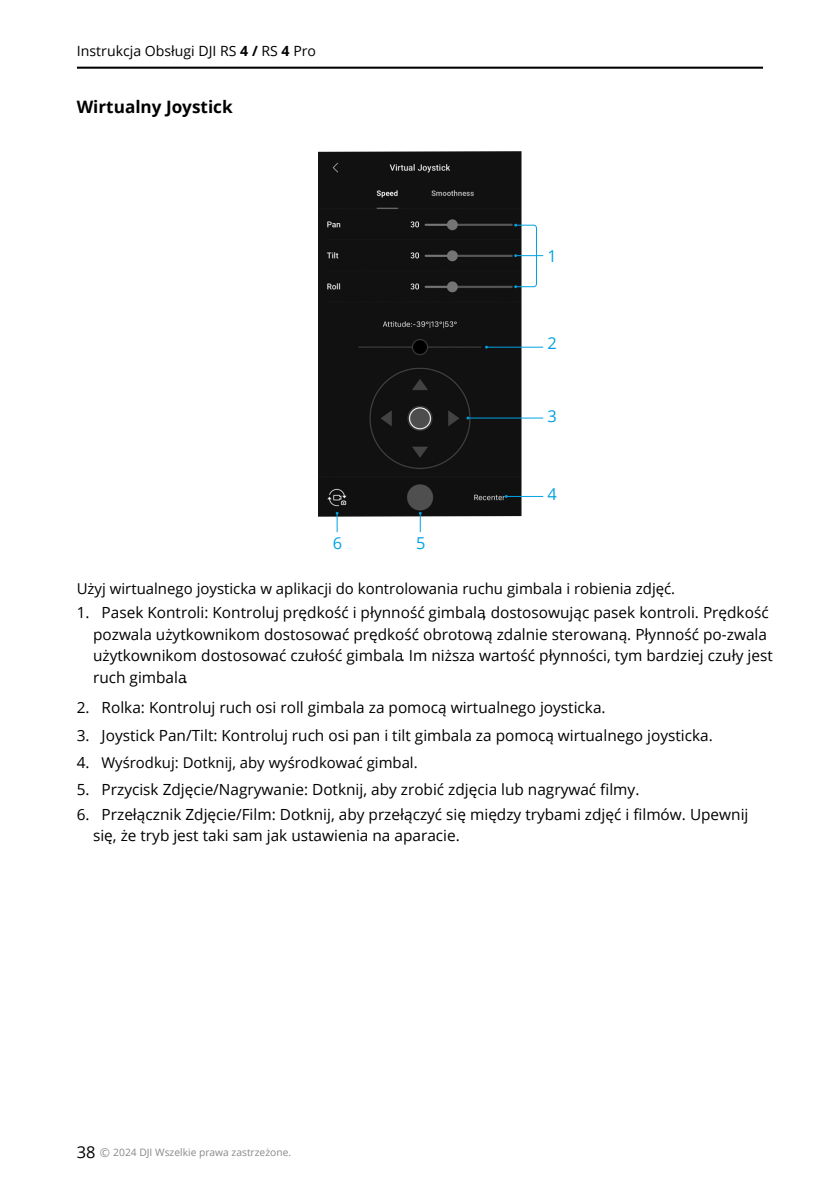
<style>
.page{position:relative;width:840px;height:1191px;background:#fff}
.page>*{position:absolute;margin:0;border:0;box-sizing:border-box;transform-origin:0 0}
.t1{font:700 17.2px "Open Sans";color:#000}
.t2{font:16.4px "Open Sans";color:#00a2e4}
.t3{font:15.4px/21.6px "Open Sans";color:#000}
.t4{font:15px "Open Sans";color:#000}
.t5{font:14.8px "Open Sans";color:#000}
.t6{font:14px "Open Sans";color:#000}
.t7{font:10.2px "Open Sans";color:#898989}
.s1{font-weight:700}
.s2{font-size:15.4px}
.s3{font-size:16.4px;color:#000}
.s4{font-size:12.2px}
</style>
<div class="page">
<hr style="left:77px;top:67px;width:685px;height:2px;background:#000">
<img style="left:318px;top:151px;width:203px;height:365px">
<hr style="left:467px;top:418px;width:76px;height:1px;background:#00a2e4">
<hr style="left:486px;top:347px;width:57px;height:1px;background:#00a2e4">
<svg style="left:514px;top:224px;width:29px;height:64px"></svg>
<hr style="left:506px;top:496px;width:37px;height:1px;background:#00a2e4">
<svg style="left:418px;top:512px;width:3px;height:20px"></svg>
<svg style="left:335px;top:512px;width:3px;height:20px"></svg>
<p class="t6" style="left:77px;top:41px;width:240px">Instrukcja Obsługi DJI RS <span class="s1">4 /</span> RS <span class="s1">4</span> Pro</p>
<p class="t1" style="left:77px;top:95px;width:157px">Wirtualny Joystick</p>
<p class="t2" style="left:333px;top:532px;width:11px">6</p>
<p class="t2" style="left:416px;top:532px;width:11px">5</p>
<p class="t2" style="left:547px;top:245px;width:11px">1</p>
<p class="t2" style="left:547px;top:332px;width:11px">2</p>
<p class="t2" style="left:547px;top:405px;width:11px">3</p>
<p class="t2" style="left:547px;top:482px;width:11px">4</p>
<p class="t4" style="left:77px;top:578px;width:599px">Użyj wirtualnego joysticka w aplikacji do kontrolowania ruchu gimbala i robienia zdjęć.</p>
<p class="t3" style="left:93px;top:601px;width:680px;text-indent:-16px">1. Pasek Kontroli: Kontroluj prędkość i płynność gimbala, dostosowując pasek kontroli. Prędkość pozwala użytkownikom dostosować prędkość obrotową zdalnie sterowaną. Płynność po-zwala użytkownikom dostosować czułość gimbala. Im niższa wartość płynności, tym bardziej czuły jest ruch gimbala.</p>
<p class="t3" style="left:77px;top:696px;width:530px">2. Rolka: Kontroluj ruch osi roll gimbala za pomocą wirtualnego joysticka.</p>
<p class="t3" style="left:77px;top:724px;width:637px">3. Joystick Pan/Tilt: Kontroluj ruch osi pan i tilt gimbala za pomocą wirtualnego joysticka.</p>
<p class="t5" style="left:77px;top:752px;width:342px"><span class="s2">4.</span> Wyśrodkuj: Dotknij, aby wyśrodkować gimbal.</p>
<p class="t3" style="left:77px;top:778px;width:564px">5. Przycisk Zdjęcie/Nagrywanie: Dotknij, aby zrobić zdjęcia lub nagrywać filmy.</p>
<p class="t3" style="left:93px;top:802px;width:656px;text-indent:-16px">6. Przełącznik Zdjęcie/Film: Dotknij, aby przełączyć się między trybami zdjęć i filmów. Upewnij się, że tryb jest taki sam jak ustawienia na aparacie.</p>
<p class="t7" style="left:77px;top:1145px;width:216px"><span class="s3">38</span> <span class="s4">©</span> 2024 DJI Wszelkie prawa zastrzeżone.</p>
</div>
